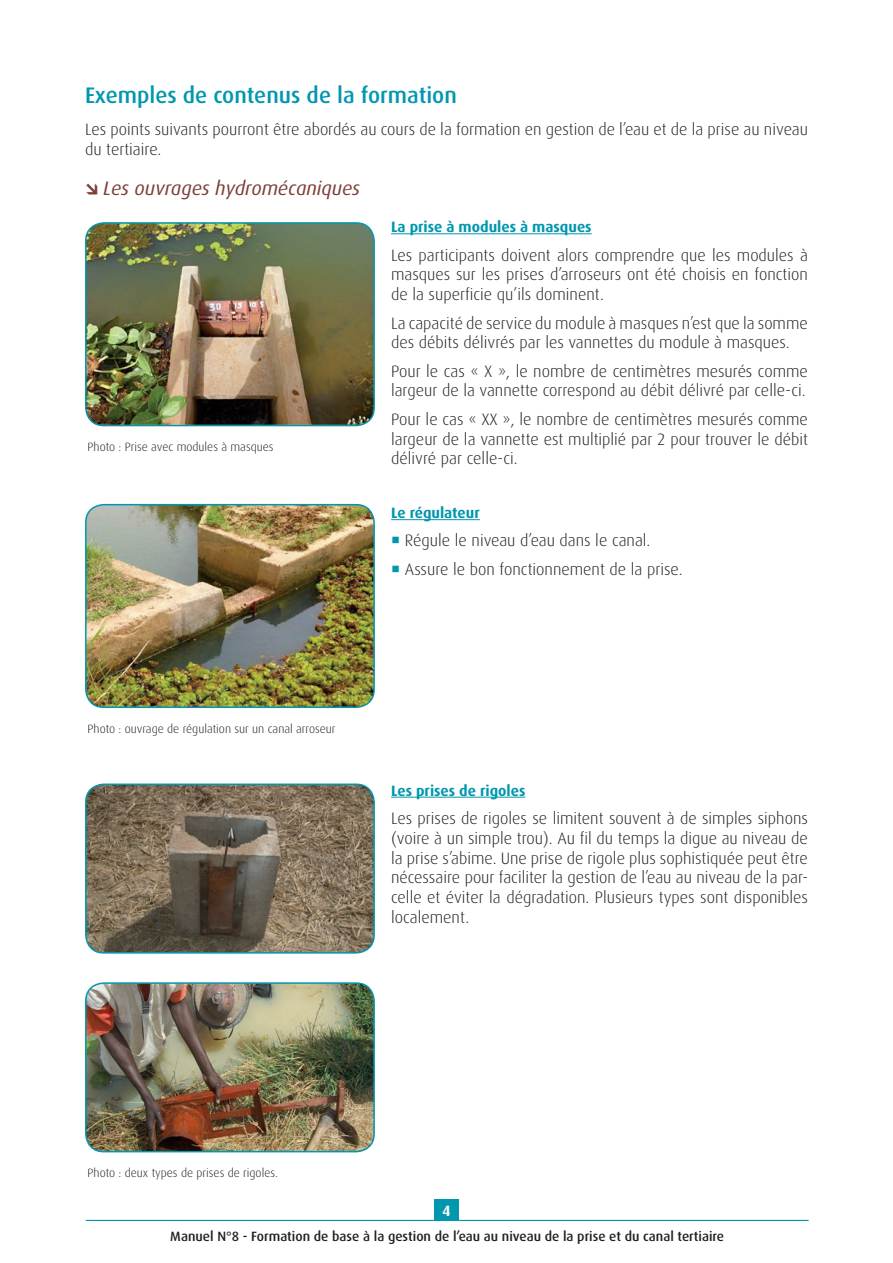
<style>
.page{position:relative;width:893px;height:1263px;background:#fff}
.page>*{position:absolute;margin:0;border:0;box-sizing:border-box;transform-origin:0 0}
.t1{font:500 22.5px "Dax";color:#0097af}
.t2{font:italic 19.5px "Dax";color:#7d3e37}
.t3{font:300 16.5px/19.8px "Dax";color:#231f20}
.t4{font:700 15px "Dax";color:#0097af}
.t5{font:700 15px "Dax";color:#fff}
.t6{font:500 13.5px "Dax";color:#231f20}
.t7{font:300 12px "Dax";color:#231f20}
.s1{color:#0097af}
</style>
<div class="page">
<hr style="left:391px;top:233px;width:201px;height:1px;background:#0097af">
<hr style="left:391px;top:519px;width:89px;height:1px;background:#0097af">
<hr style="left:391px;top:797px;width:134px;height:1px;background:#0097af">
<div style="left:434px;top:1199px;width:25px;height:22px;background:#0097af"></div>
<hr style="left:86px;top:1220px;width:723px;height:1px;background:#0097af">
<img style="left:86px;top:223px;width:288px;height:202px">
<div style="left:85px;top:222px;width:290px;height:204px;border:2px solid #0097af;border-radius:18px"></div>
<img style="left:86px;top:505px;width:288px;height:202px">
<div style="left:85px;top:504px;width:290px;height:204px;border:2px solid #0097af;border-radius:18px"></div>
<img style="left:86px;top:786px;width:288px;height:167px">
<div style="left:85px;top:783px;width:290px;height:171px;border:2px solid #0097af;border-radius:18px"></div>
<img style="left:86px;top:983px;width:288px;height:169px">
<div style="left:85px;top:982px;width:290px;height:170px;border:2px solid #0097af;border-radius:18px"></div>
<h1 class="t1" style="left:85px;top:82px;width:373px">Exemples de contenus de la formation</h1>
<p class="t3" style="left:85px;top:120px;width:724px">Les points suivants pourront être abordés au cours de la formation en gestion de l’eau et de la prise au niveau du tertiaire.</p>
<p class="t2" style="left:85px;top:178px;width:277px">→ Les ouvrages hydromécaniques</p>
<p class="t4" style="left:391px;top:219px;width:202px">La prise à modules à masques</p>
<p class="t3" style="left:391px;top:245px;width:418px;text-align:justify">Les participants doivent alors comprendre que les modules à masques sur les prises d’arroseurs ont été choisis en fonction de la superficie qu’ils dominent.</p>
<p class="t3" style="left:391px;top:313px;width:418px">La capacité de service du module à masques n’est que la somme des débits délivrés par les vannettes du module à masques.</p>
<p class="t3" style="left:391px;top:361px;width:418px">Pour le cas « X », le nombre de centimètres mesurés comme largeur de la vannette correspond au débit délivré par celle-ci.</p>
<p class="t3" style="left:391px;top:409px;width:418px;text-align:justify">Pour le cas « XX », le nombre de centimètres mesurés comme largeur de la vannette est multiplié par 2 pour trouver le débit délivré par celle-ci.</p>
<p class="t4" style="left:391px;top:504px;width:90px">Le régulateur</p>
<p class="t3" style="left:391px;top:531px;width:261px"><span class="s1">○</span> Régule le niveau d’eau dans le canal.</p>
<p class="t3" style="left:391px;top:559px;width:293px"><span class="s1">○</span> Assure le bon fonctionnement de la prise.</p>
<p class="t7" style="left:88px;top:440px;width:187px">Photo : Prise avec modules à masques</p>
<p class="t7" style="left:88px;top:722px;width:250px">Photo : ouvrage de régulation sur un canal arroseur</p>
<p class="t4" style="left:391px;top:782px;width:136px">Les prises de rigoles</p>
<p class="t3" style="left:391px;top:808px;width:418px;text-align:justify">Les prises de rigoles se limitent souvent à de simples siphons (voire à un simple trou). Au fil du temps la digue au niveau de la prise s’abime. Une prise de rigole plus sophistiquée peut être nécessaire pour faciliter la gestion de l’eau au niveau de la par&shy;celle et éviter la dégradation. Plusieurs types sont disponibles localement.</p>
<p class="t7" style="left:88px;top:1166px;width:192px">Photo : deux types de prises de rigoles.</p>
<p class="t5" style="left:442px;top:1202px;width:10px">4</p>
<p class="t6" style="left:170px;top:1229px;width:555px">Manuel N°8 - Formation de base à la gestion de l’eau au niveau de la prise et du canal tertiaire</p>
</div>
